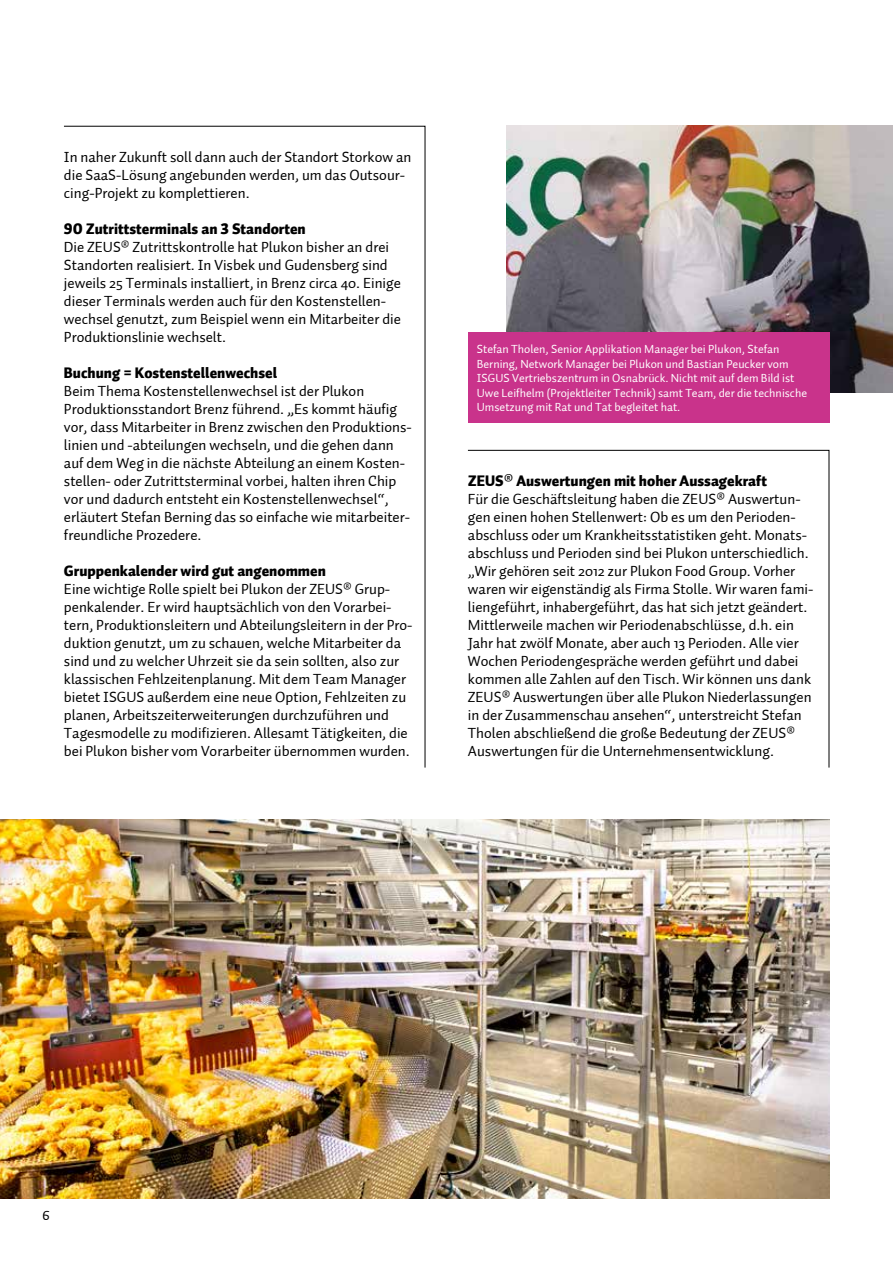
<style>
.page{position:relative;width:893px;height:1263px;background:#fff}
.page>*{position:absolute;margin:0;border:0;box-sizing:border-box;transform-origin:0 0}
.t1{font:15px/18px "Auto 1";color:#000}
.t2{font:15px "Auto 1 Black LF";color:#000}
.t3{font:12px/14.4px "Auto 1";color:#fff}
</style>
<div class="page">
<svg style="left:64px;top:125px;width:362px;height:643px"></svg>
<svg style="left:467px;top:450px;width:363px;height:318px"></svg>
<img style="left:0;top:819px;width:829px;height:379px">
<img style="left:506px;top:126px;width:387px;height:266px">
<div style="left:468px;top:332px;width:361px;height:90px;background:#c9338b"></div>
<p class="t1" style="left:64px;top:148px;width:349px">In naher Zukunft soll dann auch der Standort Storkow an die SaaS-Lösung angebunden werden, um das Outsour&shy;cing-Projekt zu komplettieren.</p>
<p class="t2" style="left:64px;top:219px;width:243px">90 Zutrittsterminals an 3 Standorten</p>
<p class="t1" style="left:64px;top:238px;width:339px">Die ZEUS® Zutrittskontrolle hat Plukon bisher an drei Standorten realisiert. In Visbek und Gudensberg sind jeweils 25 Terminals installiert, in Brenz circa 40. Einige dieser Terminals werden auch für den Kostenstellen&shy;wechsel genutzt, zum Beispiel wenn ein Mitarbeiter die Produktionslinie wechselt.</p>
<p class="t2" style="left:64px;top:363px;width:215px">Buchung = Kostenstellenwechsel</p>
<p class="t1" style="left:64px;top:382px;width:349px">Beim Thema Kostenstellenwechsel ist der Plukon Produktionsstandort Brenz führend. „Es kommt häufig vor, dass Mitarbeiter in Brenz zwischen den Produktions&shy;linien und -abteilungen wechseln, und die gehen dann auf dem Weg in die nächste Abteilung an einem Kosten&shy;stellen- oder Zutrittsterminal vorbei, halten ihren Chip vor und dadurch entsteht ein Kostenstellenwechsel“, erläutert Stefan Berning das so einfache wie mitarbeiter&shy;freundliche Prozedere.</p>
<p class="t2" style="left:64px;top:561px;width:263px">Gruppenkalender wird gut angenommen</p>
<p class="t1" style="left:64px;top:580px;width:350px">Eine wichtige Rolle spielt bei Plukon der ZEUS® Grup&shy;penkalender. Er wird hauptsächlich von den Vorarbei&shy;tern, Produktionsleitern und Abteilungsleitern in der Pro&shy;duktion genutzt, um zu schauen, welche Mitarbeiter da sind und zu welcher Uhrzeit sie da sein sollten, also zur klassischen Fehlzeitenplanung. Mit dem Team Manager bietet ISGUS außerdem eine neue Option, Fehlzeiten zu planen, Arbeitszeiterweiterungen durchzuführen und Tagesmodelle zu modifizieren. Allesamt Tätigkeiten, die bei Plukon bisher vom Vorarbeiter übernommen wurden.</p>
<p class="t3" style="left:477px;top:342px;width:332px">Stefan Tholen, Senior Applikation Manager bei Plukon, Stefan Berning, Network Manager bei Plukon und Bastian Peucker vom ISGUS Vertriebszentrum in Osnabrück. Nicht mit auf dem Bild ist Uwe Leifhelm (Projektleiter Technik) samt Team, der die technische Umsetzung mit Rat und Tat begleitet hat.</p>
<p class="t2" style="left:468px;top:471px;width:301px">ZEUS® Auswertungen mit hoher Aussagekraft</p>
<p class="t1" style="left:468px;top:490px;width:347px">Für die Geschäftsleitung haben die ZEUS® Auswertun&shy;gen einen hohen Stellenwert: Ob es um den Perioden&shy;abschluss oder um Krankheitsstatistiken geht. Monats&shy;abschluss und Perioden sind bei Plukon unterschiedlich. „Wir gehören seit 2012 zur Plukon Food Group. Vorher waren wir eigenständig als Firma Stolle. Wir waren fami&shy;liengeführt, inhabergeführt, das hat sich jetzt geändert.<br>Mittlerweile machen wir Periodenabschlüsse, d.h. ein Jahr hat zwölf Monate, aber auch 13 Perioden. Alle vier Wochen Periodengespräche werden geführt und dabei kommen alle Zahlen auf den Tisch. Wir können uns dank ZEUS® Auswertungen über alle Plukon Niederlassungen in der Zusammenschau ansehen“, unterstreicht Stefan Tholen abschließend die große Bedeutung der ZEUS® Auswertungen für die Unternehmensentwicklung.</p>
<p class="t1" style="left:43px;top:1206px;width:9px">6</p>
</div>
